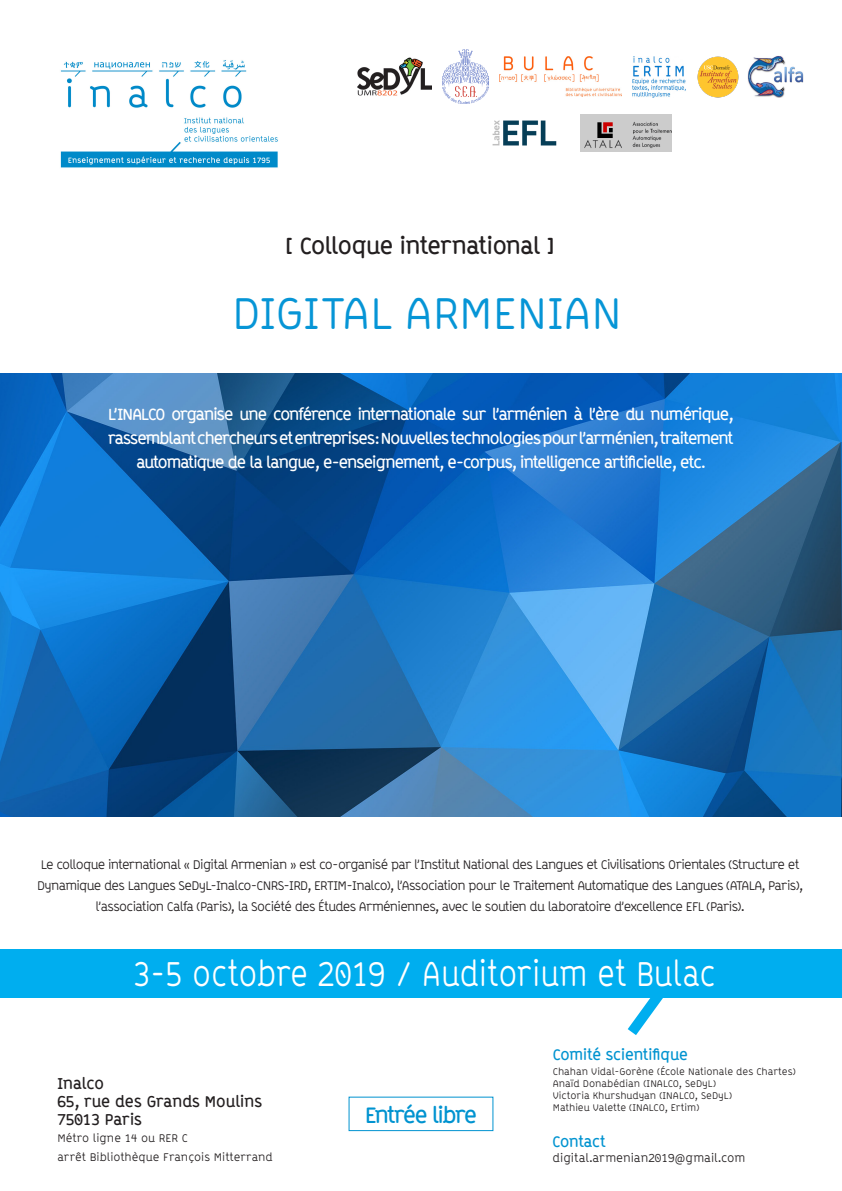
<style>
.page{position:relative;width:842px;height:1191px;background:#fff}
.page>*{position:absolute;margin:0;border:0;box-sizing:border-box;transform-origin:0 0}
.t1{font:46px "ABB Line";color:#0695d6}
.t2{font:35.7px "ABB Line";color:#fff;scale:.87 1}
.t3{font:700 23px "ABB Line";letter-spacing:-.015em;color:#231f20}
.t4{font:700 22px "ABB Line";letter-spacing:-.065em;color:#0093d0}
.t5{font:700 16px/24px "ABB Line";letter-spacing:-.05em;color:#fff;text-align:center}
.t6{font:700 15.5px "ABB Line";letter-spacing:.005em;color:#231f20}
.t7{font:700 15px "ABB Line";letter-spacing:-.005em;color:#0093d0}
.t8{font:13px/21px "ABB Line";letter-spacing:-.05em;color:#231f20;text-align:center}
.t9{font:12px "ABB Line";color:#231f20}
.t10{font:11.5px "ABB Line";letter-spacing:.005em;color:#231f20}
.t11{font:10px "ABB Line";color:#231f20}
</style>
<div class="page">
<img style="left:60px;top:60px;width:218px;height:108px">
<div style="left:0;top:949px;width:842px;height:48px;background:#00aeef"></div>
<svg style="left:628px;top:997px;width:36px;height:38px"></svg>
<div style="left:349px;top:1096px;width:144px;height:35px;border:1px solid #0093d0"></div>
<img style="left:0;top:374px;width:842px;height:442px">
<img style="left:492px;top:120px;width:65px;height:26px">
<img style="left:581px;top:114px;width:91px;height:37px">
<img style="left:358px;top:57px;width:74px;height:39px">
<img style="left:443px;top:50px;width:45px;height:54px">
<img style="left:747px;top:56px;width:57px;height:42px">
<img style="left:632px;top:57px;width:54px;height:40px">
<img style="left:698px;top:57px;width:41px;height:40px">
<img style="left:499px;top:57px;width:122px;height:40px">
<p class="t3" style="left:285px;top:232px;width:271px">[ Colloque international ]</p>
<p class="t1" style="left:232px;top:286px;width:391px">DIGITAL ARMENIAN</p>
<p class="t5" style="left:108px;top:402px;width:627px">L’INALCO organise une conférence internationale sur l’arménien à l’ère du numérique, rassemblant chercheurs et entreprises : Nouvelles technologies pour l’arménien, traitement automatique de la langue, e-enseignement, e-corpus, intelligence artificielle, etc.</p>
<p class="t8" style="left:37px;top:854px;width:767px">Le colloque international « Digital Armenian » est co-organisé par l’Institut National des Langues et Civilisations Orientales (Structure et<br>Dynamique des Langues SeDyL-Inalco-CNRS-IRD, ERTIM-Inalco), l’Association pour le Traitement Automatique des Langues (ATALA, Paris), l’association Calfa (Paris), la Société des Études Arméniennes, avec le soutien du laboratoire d’excellence EFL (Paris).</p>
<p class="t2" style="left:133px;top:953px;width:671px">3-5 octobre 2019 / Auditorium et Bulac</p>
<p class="t6" style="left:57px;top:1074px;width:48px">Inalco</p>
<p class="t6" style="left:57px;top:1092px;width:206px">65, rue des Grands Moulins</p>
<p class="t6" style="left:57px;top:1110px;width:86px">75013 Paris</p>
<p class="t10" style="left:57px;top:1131px;width:132px">Métro ligne 14 ou RER C</p>
<p class="t10" style="left:57px;top:1150px;width:217px">arrêt Bibliothèque François Mitterrand</p>
<p class="t4" style="left:365px;top:1101px;width:113px">Entrée libre</p>
<p class="t7" style="left:553px;top:1045px;width:137px">Comité scientifique</p>
<p class="t11" style="left:553px;top:1065px;width:244px">Chahan Vidal-Gorène (École Nationale des Chartes)</p>
<p class="t11" style="left:553px;top:1077px;width:165px">Anaïd Donabédian (INALCO, SeDyL)</p>
<p class="t11" style="left:553px;top:1089px;width:181px">Victoria Khurshudyan (INALCO, SeDyL)</p>
<p class="t11" style="left:553px;top:1101px;width:148px">Mathieu Valette (INALCO, Ertim)</p>
<p class="t7" style="left:553px;top:1132px;width:54px">Contact</p>
<p class="t9" style="left:553px;top:1150px;width:194px">digital.armenian2019@gmail.com</p>
</div>
